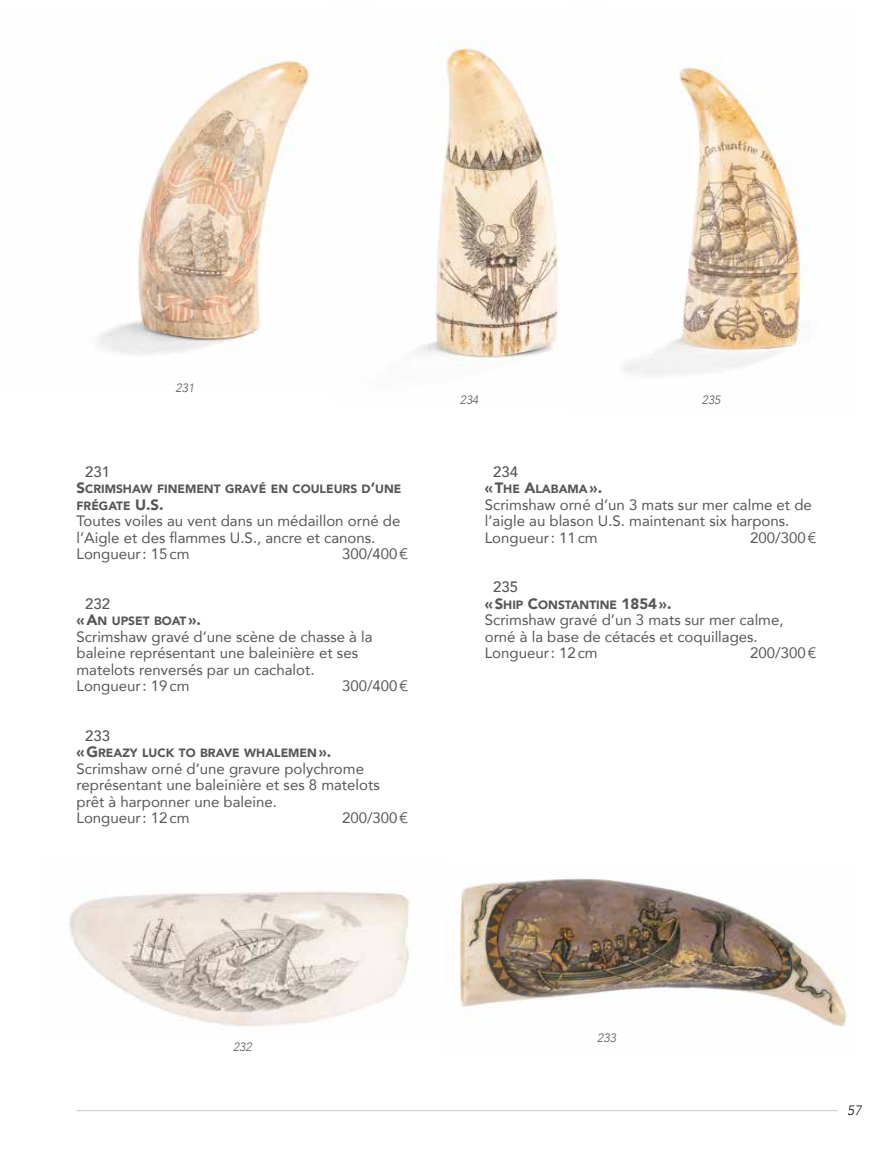
<style>
.page{position:relative;width:893px;height:1149px;background:#fff}
.page>*{position:absolute;margin:0;border:0;box-sizing:border-box;transform-origin:0 0}
.Fiches_Objets_Gras_S{font:15px/16.5px "Avenir";color:#565655}
.Fiches_Objets_Gras_S-2{font:500 15px "Avenir";color:#565655}
.t1{font:italic 300 13.5px "Avenir";color:#181716}
.Fiches_Objets_Gras_S-3{font:12px/16.5px "Avenir Black SC800";color:#565655}
.Légendes_Centrée__ob{font:italic 300 12px "Avenir";color:#565655}
.s1{font-size:15px}
</style>
<div class="page">
<hr style="left:77px;top:1109px;width:761px;height:1px;background:#c5c6c6">
<img style="left:98px;top:59px;width:213px;height:295px">
<img style="left:69px;top:891px;width:342px;height:135px">
<img style="left:455px;top:878px;width:392px;height:150px">
<img style="left:411px;top:41px;width:147px;height:329px">
<img style="left:623px;top:59px;width:186px;height:316px">
<p class="Légendes_Centrée__ob" style="left:176px;top:380px;width:20px">231</p>
<p class="Fiches_Objets_Gras_S-2" style="left:85px;top:458px;width:27px">231</p>
<p class="Fiches_Objets_Gras_S-3" style="left:77px;top:480px;width:326px"><span class="s1">S</span>CRIMSHAW FINEMENT GRAVÉ EN COULEURS D<span class="s1">’</span>UNE<br>FRÉGATE <span class="s1">U.S.</span></p>
<p class="Fiches_Objets_Gras_S" style="left:77px;top:512px;width:325px">Toutes voiles au vent dans un médaillon orné de l’Aigle et des flammes U.S., ancre et canons.<br>Longueur: 15cm</p>
<p class="Fiches_Objets_Gras_S" style="left:342px;top:545px;width:68px">300/400€</p>
<p class="Fiches_Objets_Gras_S-2" style="left:85px;top:590px;width:27px">232</p>
<p class="Fiches_Objets_Gras_S-3" style="left:77px;top:612px;width:126px"><span class="s1">« A</span>N UPSET BOAT <span class="s1">».</span></p>
<p class="Fiches_Objets_Gras_S" style="left:77px;top:627px;width:298px">Scrimshaw gravé d’une scène de chasse à la baleine représentant une baleinière et ses matelots renversés par un cachalot.<br>Longueur: 19cm</p>
<p class="Fiches_Objets_Gras_S" style="left:342px;top:677px;width:68px">300/400€</p>
<p class="Fiches_Objets_Gras_S-2" style="left:85px;top:722px;width:27px">233</p>
<p class="Fiches_Objets_Gras_S-3" style="left:77px;top:744px;width:256px"><span class="s1">« G</span> REAZY LUCK TO BRAVE WHALEMEN <span class="s1">».</span></p>
<p class="Fiches_Objets_Gras_S" style="left:77px;top:759px;width:305px">Scrimshaw orné d’une gravure polychrome représentant une baleinière et ses 8 matelots prêt à harponner une baleine.<br>Longueur: 12cm</p>
<p class="Fiches_Objets_Gras_S" style="left:342px;top:809px;width:68px">200/300€</p>
<p class="Légendes_Centrée__ob" style="left:460px;top:392px;width:20px">234</p>
<p class="Légendes_Centrée__ob" style="left:702px;top:392px;width:20px">235</p>
<p class="Fiches_Objets_Gras_S-2" style="left:493px;top:458px;width:27px">234</p>
<p class="Fiches_Objets_Gras_S-3" style="left:485px;top:480px;width:119px"><span class="s1">« T</span>HE <span class="s1">A</span>LABAMA <span class="s1">».</span></p>
<p class="Fiches_Objets_Gras_S" style="left:485px;top:495px;width:329px">Scrimshaw orné d’un 3 mats sur mer calme et de l’aigle au blason U.S. maintenant six harpons.<br>Longueur: 11cm</p>
<p class="Fiches_Objets_Gras_S" style="left:750px;top:528px;width:68px">200/300€</p>
<p class="Fiches_Objets_Gras_S-2" style="left:493px;top:574px;width:27px">235</p>
<p class="Fiches_Objets_Gras_S-3" style="left:485px;top:596px;width:188px"><span class="s1">« S</span> HIP <span class="s1">C</span>ONSTANTINE <span class="s1">1854».</span></p>
<p class="Fiches_Objets_Gras_S" style="left:485px;top:611px;width:300px">Scrimshaw gravé d’un 3 mats sur mer calme, orné à la base de cétacés et coquillages.<br>Longueur: 12cm</p>
<p class="Fiches_Objets_Gras_S" style="left:750px;top:644px;width:68px">200/300€</p>
<p class="Légendes_Centrée__ob" style="left:233px;top:1038px;width:20px">232</p>
<p class="Légendes_Centrée__ob" style="left:597px;top:1030px;width:20px">233</p>
<p class="t1" style="left:848px;top:1102px;width:16px">57</p>
</div>
